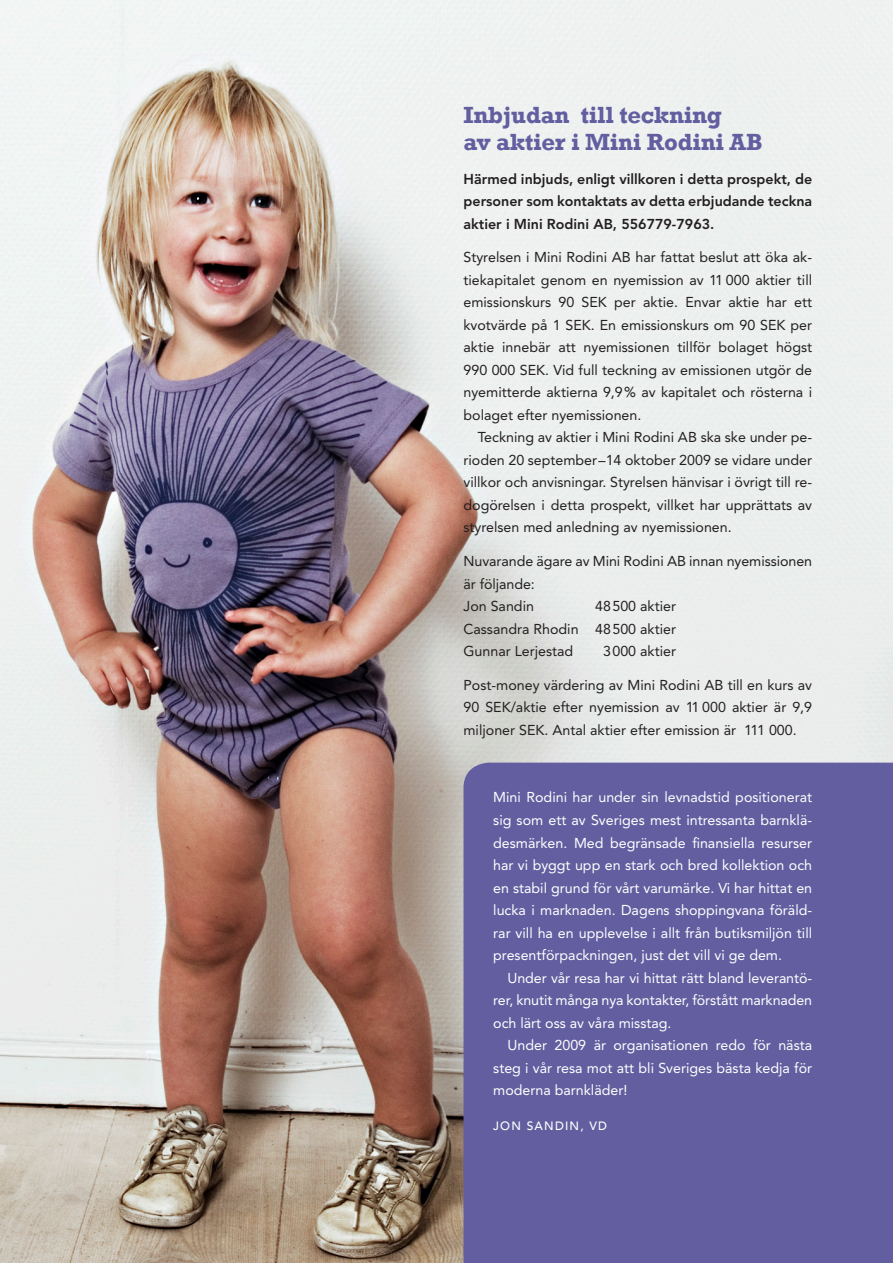
<style>
.page{position:relative;width:893px;height:1263px;background:#fff}
.page>*{position:absolute;margin:0;border:0;box-sizing:border-box;transform-origin:0 0}
.t1{font:700 24px/27px "Rockwell";letter-spacing:-.01em;color:#635ea0}
.t2{font:14.25px/22.5px "Avenir";color:#231f20;text-align:justify}
.t3{font:14.25px/22.5px "Avenir";color:#fff;text-align:justify}
.t4{font:800 14.25px/22.5px "Avenir";color:#231f20;text-align:justify}
.t5{font:500 12px "Avenir";letter-spacing:.1em;color:#fff}
</style>
<div class="page">
<img style="left:0;top:0;width:893px;height:1263px">
<div style="left:463px;top:763px;width:430px;height:500px;background:#635ea0"></div>
<h1 class="t1" style="left:463px;top:101px;width:301px">Inbjudan till teckning<br>av aktier i Mini Rodini AB</h1>
<p class="t4" style="left:463px;top:167px;width:350px">Härmed inbjuds, enligt villkoren i detta prospekt, de personer som kontaktats av detta erbjudande teckna aktier i Mini Rodini ab, 556779-7963.</p>
<p class="t2" style="left:463px;top:246px;width:350px">Styrelsen i Mini Rodini ab har fattat beslut att öka ak&shy;tiekapitalet genom en nyemission av 11 000 aktier till emissionskurs 90 sek per aktie. Envar aktie har ett kvotvärde på 1 sek. En emissionskurs om 90 sek per aktie innebär att nyemissionen tillför bolaget högst 990 000 sek. Vid full teckning av emissionen utgör de nyemitterde aktierna 9,9% av kapitalet och rösterna i bolaget efter nyemissionen.</p>
<p class="t2" style="left:463px;top:426px;width:350px;text-indent:14px">Teckning av aktier i Mini Rodini AB ska ske under pe&shy;rioden 20 september–14 oktober 2009 se vidare under villkor och anvisningar. Styrelsen hänvisar i övrigt till re&shy;dogörelsen i detta prospekt, villket har upprättats av styrelsen med anledning av nyemissionen.</p>
<p class="t2" style="left:463px;top:550px;width:350px;text-align:left">Nuvarande ägare av Mini Rodini ab innan nyemissionen är följande:<br>Jon Sandin</p>
<p class="t2" style="left:463px;top:595px;width:214px;text-indent:132px">48500 aktier Cassandra Rhodin 48500 aktier Gunnar Lerjestad</p>
<p class="t2" style="left:603px;top:640px;width:74px">3000 aktier</p>
<p class="t2" style="left:463px;top:674px;width:350px">Post-money värdering av Mini Rodini ab till en kurs av 90 SEK/aktie efter nyemission av 11 000 aktier är 9,9 miljoner SEK. Antal aktier efter emission är 111 000.</p>
<p class="t3" style="left:493px;top:786px;width:320px">Mini Rodini har under sin levnadstid positionerat sig som ett av Sveriges mest intressanta barnklä&shy;desmärken. Med begränsade finansiella resurser har vi byggt upp en stark och bred kollektion och en stabil grund för vårt varumärke. Vi har hittat en lucka i marknaden. Dagens shoppingvana föräld&shy;rar vill ha en upplevelse i allt från butiksmiljön till presentförpackningen, just det vill vi ge dem.</p>
<p class="t3" style="left:493px;top:966px;width:320px;text-indent:14px">Under vår resa har vi hittat rätt bland leverantö&shy;rer, knutit många nya kontakter, förstått marknaden och lärt oss av våra misstag.</p>
<p class="t3" style="left:493px;top:1034px;width:320px;text-indent:14px">Under 2009 är organisationen redo för nästa steg i vår resa mot att bli Sveriges bästa kedja för moderna barnkläder!</p>
<p class="t5" style="left:493px;top:1118px;width:114px">JON SANDIN, VD</p>
</div>
